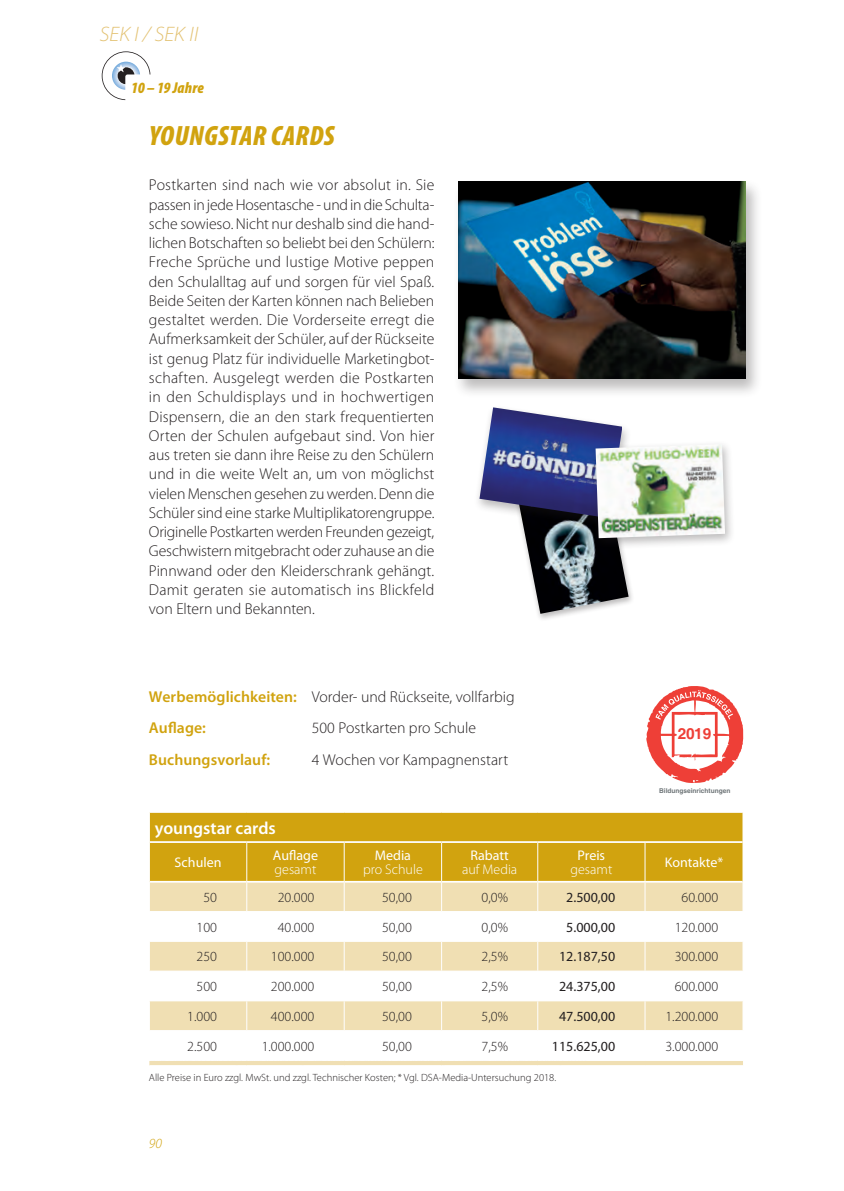
<style>
.page{position:relative;width:844px;height:1191px;background:#fff}
.page>*{position:absolute;margin:0;border:0;box-sizing:border-box;transform-origin:0 0}
.t1{font:italic 900 condensed 28px "Myriad Pro";letter-spacing:.01em;color:#d1a30f}
.t2{font:italic 300 semi-expanded 21px "Myriad Pro";letter-spacing:-.015em;color:#e3c273}
.t3{font:600 17.5px "Myriad Pro";color:#fff}
.t4{font:300 15.75px/19.2px "Myriad Pro";letter-spacing:.005em;color:#231f20;text-align:justify}
.t5{font:600 15.75px "Myriad Pro";letter-spacing:.005em;color:#d1a30f}
.t6{font:italic 900 condensed 15.75px "Myriad Pro";letter-spacing:.01em;color:#d1a30f}
.t7{font:700 15.4px "Helvetica";color:#ee3f37}
.t8{font:300 14px "Myriad Pro";color:#231f20}
.t9{font:14px "Myriad Pro";color:#231f20}
.t10{font:300 14px/14px "Myriad Pro";color:#fff;text-align:center}
.t11{font:14px/14px "Myriad Pro";color:#fff}
.t12{font:italic 300 14px "Myriad Pro";color:#d1a30f}
.t13{font:300 10.5px "Myriad Pro";color:#231f20}
.t14{font:700 6.48px "Helvetica";color:#6d7477}
.s1{font-weight:600;color:#d1a30f}
.s2{font-weight:300}
.s3{font-weight:400}
</style>
<div class="page">
<div style="left:150px;top:813px;width:592px;height:68px;background:#d1a30f"></div>
<hr style="left:149px;top:1061px;width:593px;height:4px;background:#f0dfb3">
<svg style="left:149px;top:882px;width:594px;height:148px"></svg>
<hr style="left:150px;top:841px;width:97px;height:2px;background:#fff">
<hr style="left:247px;top:841px;width:97px;height:2px;background:#fff">
<hr style="left:344px;top:841px;width:97px;height:2px;background:#fff">
<hr style="left:441px;top:841px;width:96px;height:2px;background:#fff">
<hr style="left:537px;top:841px;width:108px;height:2px;background:#fff">
<hr style="left:645px;top:841px;width:97px;height:2px;background:#fff">
<hr style="left:246px;top:843px;width:1px;height:38px;background:#fff">
<hr style="left:343px;top:843px;width:1px;height:38px;background:#fff">
<hr style="left:441px;top:843px;width:1px;height:38px;background:#fff">
<hr style="left:537px;top:843px;width:1px;height:38px;background:#fff">
<hr style="left:644px;top:843px;width:1px;height:38px;background:#fff">
<div style="left:512px;top:470px;width:123px;height:152px;background:#231f20;opacity:.3"></div>
<img style="left:516px;top:530px;width:112px;height:84px">
<div style="left:473px;top:404px;width:159px;height:126px;background:#231f20;opacity:.3"></div>
<img style="left:479px;top:407px;width:143px;height:111px">
<div style="left:589px;top:441px;width:146px;height:110px;background:#231f20;opacity:.3"></div>
<img style="left:595px;top:444px;width:129px;height:94px">
<svg style="left:646px;top:686px;width:97px;height:97px"></svg>
<svg style="left:102px;top:51px;width:48px;height:49px"></svg>
<div style="left:453px;top:178px;width:310px;height:220px;background:#231f20;opacity:.3"></div>
<img style="left:458px;top:181px;width:287px;height:197px">
<p class="t2" style="left:99px;top:21px;width:100px">SEK I / SEK II</p>
<p class="t6" style="left:131px;top:78px;width:74px">10 – 19 Jahre</p>
<p class="t1" style="left:149px;top:118px;width:187px">YOUNGSTAR CARDS</p>
<p class="t4" style="left:149px;top:175px;width:287px">Postkarten sind nach wie vor absolut in. Sie passen in jede Hosentasche - und in die Schulta&shy;sche sowieso. Nicht nur deshalb sind die hand&shy;lichen Botschaften so beliebt bei den Schülern:<br>Freche Sprüche und lustige Motive peppen den Schulalltag auf und sorgen für viel Spaß.<br>Beide Seiten der Karten können nach Belieben gestaltet werden. Die Vorderseite erregt die Aufmerksamkeit der Schüler, auf der Rückseite ist genug Platz für individuelle Marketingbot&shy;schaften. Ausgelegt werden die Postkarten in den Schuldisplays und in hochwertigen Dispensern, die an den stark frequentierten Orten der Schulen aufgebaut sind. Von hier aus treten sie dann ihre Reise zu den Schülern und in die weite Welt an, um von möglichst vielen Menschen gesehen zu werden. Denn die Schüler sind eine starke Multiplikatorengruppe.<br>Originelle Postkarten werden Freunden gezeigt, Geschwistern mitgebracht oder zuhause an die Pinnwand oder den Kleiderschrank gehängt.<br>Damit geraten sie automatisch ins Blickfeld von Eltern und Bekannten.</p>
<p class="t4" style="left:149px;top:680px;width:367px;line-height:31.5px"><span class="s1">Werbemöglichkeiten:</span> Vorder- und Rückseite, vollfarbig<br><span class="s1">Auflage:</span></p>
<p class="t4" style="left:312px;top:718px;width:166px">500 Postkarten pro Schule</p>
<p class="t5" style="left:149px;top:749px;width:123px">Buchungsvorlauf:</p>
<p class="t4" style="left:312px;top:749px;width:198px">4 Wochen vor Kampagnenstart</p>
<p class="t7" style="left:677px;top:728px;width:35px">2019</p>
<p class="t14" style="left:659px;top:788px;width:73px">Bildungseinrichtungen</p>
<p class="t3" style="left:155px;top:816px;width:122px">youngstar cards</p>
<p class="t11" style="left:175px;top:855px;width:48px">Schulen</p>
<p class="t11" style="left:273px;top:848px;width:47px">Auflage <span class="s2">gesamt</span></p>
<p class="t10" style="left:363px;top:848px;width:61px"><span class="s3">Media<br></span>pro Schule</p>
<p class="t10" style="left:462px;top:848px;width:57px"><span class="s3">Rabatt </span>auf Media</p>
<p class="t10" style="left:570px;top:848px;width:43px"><span class="s3">Preis </span>gesamt</p>
<p class="t11" style="left:664px;top:855px;width:60px">Kontakte*</p>
<p class="t8" style="left:203px;top:889px;width:15px">50</p>
<p class="t8" style="left:278px;top:889px;width:38px">20.000</p>
<p class="t8" style="left:382px;top:889px;width:31px">50,00</p>
<p class="t8" style="left:481px;top:889px;width:28px">0,0%</p>
<p class="t9" style="left:566px;top:888px;width:50px">2.500,00</p>
<p class="t8" style="left:681px;top:889px;width:38px">60.000</p>
<p class="t8" style="left:196px;top:918px;width:22px">100</p>
<p class="t8" style="left:278px;top:918px;width:38px">40.000</p>
<p class="t8" style="left:382px;top:918px;width:31px">50,00</p>
<p class="t8" style="left:481px;top:918px;width:28px">0,0%</p>
<p class="t9" style="left:566px;top:918px;width:50px">5.000,00</p>
<p class="t8" style="left:674px;top:918px;width:45px">120.000</p>
<p class="t8" style="left:196px;top:948px;width:22px">250</p>
<p class="t8" style="left:271px;top:948px;width:45px">100.000</p>
<p class="t8" style="left:382px;top:948px;width:31px">50,00</p>
<p class="t8" style="left:481px;top:948px;width:28px">2,5%</p>
<p class="t9" style="left:559px;top:948px;width:58px">12.187,50</p>
<p class="t8" style="left:674px;top:948px;width:45px">300.000</p>
<p class="t8" style="left:196px;top:978px;width:22px">500</p>
<p class="t8" style="left:271px;top:978px;width:45px">200.000</p>
<p class="t8" style="left:382px;top:978px;width:31px">50,00</p>
<p class="t8" style="left:481px;top:978px;width:28px">2,5%</p>
<p class="t9" style="left:559px;top:978px;width:58px">24.375,00</p>
<p class="t8" style="left:674px;top:978px;width:45px">600.000</p>
<p class="t8" style="left:187px;top:1008px;width:31px">1.000</p>
<p class="t8" style="left:271px;top:1008px;width:45px">400.000</p>
<p class="t8" style="left:382px;top:1008px;width:31px">50,00</p>
<p class="t8" style="left:481px;top:1008px;width:28px">5,0%</p>
<p class="t9" style="left:559px;top:1007px;width:58px">47.500,00</p>
<p class="t8" style="left:665px;top:1008px;width:54px">1.200.000</p>
<p class="t8" style="left:187px;top:1037px;width:31px">2.500</p>
<p class="t8" style="left:261px;top:1037px;width:54px">1.000.000</p>
<p class="t8" style="left:382px;top:1037px;width:31px">50,00</p>
<p class="t8" style="left:481px;top:1037px;width:28px">7,5%</p>
<p class="t9" style="left:552px;top:1037px;width:65px">115.625,00</p>
<p class="t8" style="left:665px;top:1037px;width:54px">3.000.000</p>
<p class="t13" style="left:149px;top:1071px;width:408px">Alle Preise in Euro zzgl. MwSt. und zzgl. Technischer Kosten; * Vgl. DSA-Media-Untersuchung 2018.</p>
<p class="t12" style="left:149px;top:1135px;width:15px">90</p>
</div>
